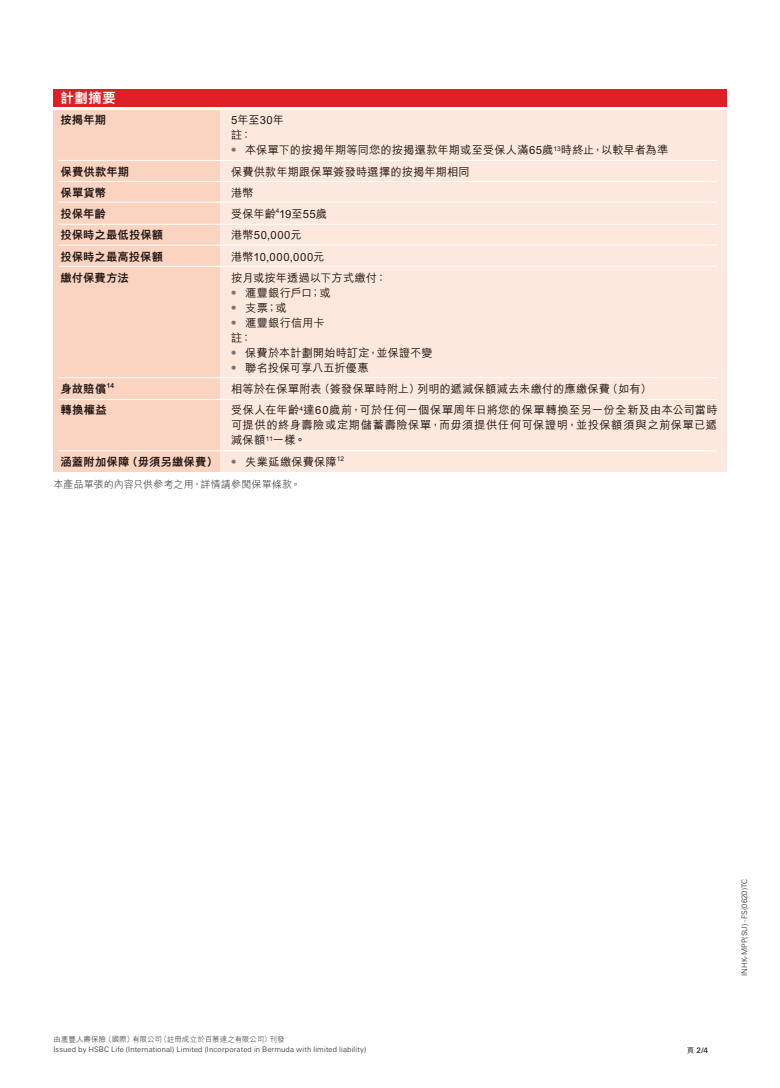
<style>
.page{position:relative;width:780px;height:1088px;background:#fff}
.page>*{position:absolute;margin:0;border:0;box-sizing:border-box;transform-origin:0 0}
.t1{font:800 13.75px "M Hei H Kfor HSBC";color:#fff}
.t2{font:500 11.25px/15px "M Hei H Kfor HSBC";letter-spacing:.015em;color:#211613}
.t3{font:800 11.25px/21.2px "M Hei H Kfor HSBC";letter-spacing:.02em;color:#211613}
.t4{font:500 11.25px/15px "M Hei H Kfor HSBC";letter-spacing:.05em;color:#211613}
.t5{font:300 10px "M Hei H Kfor HSBC";letter-spacing:.015em;color:#211613}
.t6{font:300 7.5px "Univers Nextfor HSBC";letter-spacing:.015em;color:#211613}
.t7{font:300 7.5px "M Hei H Kfor HSBC";color:#211613}
.t8{font:500 7.5px "Univers Nextfor HSBC";color:#211613}
.s1{color:#777776}
.s2{font-family:"M Hei H Kfor HSBC"}
</style>
<div class="page">
<div style="left:53px;top:89px;width:673px;height:17px;background:#dd1f26"></div>
<div style="left:53px;top:110px;width:174px;height:361px;background:#fad3c1"></div>
<div style="left:219px;top:110px;width:507px;height:361px;background:#fce8dd"></div>
<hr style="left:58px;top:160px;width:659px;height:1px;background:#fff">
<hr style="left:58px;top:181px;width:659px;height:1px;background:#fff">
<hr style="left:58px;top:202px;width:659px;height:1px;background:#fff">
<hr style="left:58px;top:224px;width:659px;height:1px;background:#fff">
<hr style="left:58px;top:245px;width:659px;height:1px;background:#fff">
<hr style="left:58px;top:266px;width:659px;height:1px;background:#fff">
<hr style="left:58px;top:377px;width:659px;height:1px;background:#fff">
<hr style="left:58px;top:399px;width:659px;height:1px;background:#fff">
<hr style="left:58px;top:450px;width:659px;height:1px;background:#fff">
<p class="t1" style="left:60px;top:91px;width:57px">計劃摘要</p>
<p class="t3" style="left:60px;top:109px;width:47px">按揭年期</p>
<p class="t3" style="left:60px;top:161px;width:104px">保費供款年期<br>保單貨幣<br>投保年齡<br>投保時之最低投保額投保時之最高投保額繳付保費方法</p>
<p class="t3" style="left:60px;top:378px;width:55px">身故賠償<sup>14</sup>轉換權益</p>
<p class="t3" style="left:60px;top:451px;width:159px">涵蓋附加保障（毋須另繳保費）</p>
<p class="t2" style="left:228px;top:112px;width:441px">5年至30年<br>註：<br><span class="s1">‧</span> 本保單下的按揭年期等同您的按揭還款年期或至受保人滿65歲<sup>13</sup>時終止，以較早者為準</p>
<p class="t2" style="left:231px;top:160px;width:240px;line-height:21.2px">保費供款年期跟保單簽發時選擇的按揭年期相同港幣<br>受保年齡<sup>4</sup>19至55歲<br>港幣50,000元<br>港幣10,000,000元<br>按月或按年透過以下方式繳付：</p>
<p class="t2" style="left:228px;top:284px;width:206px"><span class="s1">‧</span> 滙豐銀行戶口；或<br><span class="s1">‧</span> 支票；或<br><span class="s1">‧</span> 滙豐銀行信用卡<br>註：<br><span class="s1">‧</span> 保費於本計劃開始時訂定，並保證不變<span class="s1">‧</span> 聯名投保可享八五折優惠</p>
<p class="t2" style="left:231px;top:377px;width:488px;line-height:21.2px">相等於在保單附表（簽發保單時附上）列明的遞減保額減去未繳付的應繳保費（如有）<br>受保人在年齡<sup>4</sup>達60歲前，可於任何一個保單周年日將您的保單轉換至另一份全新及由本公司當時</p>
<p class="t4" style="left:231px;top:417px;width:487px">可提供的終身壽險或定期儲蓄壽險保單，而毋須提供任何可保證明，並投保額須與之前保單已遞減保額<sup>11</sup>一樣。</p>
<p class="t2" style="left:228px;top:453px;width:118px"><span class="s1">‧</span> 失業延繳保費保障<sup>12</sup></p>
<p class="t5" style="left:53px;top:479px;width:249px">本產品單張的內容只供參考之用，詳情請參閱保單條款。</p>
<p class="t7" style="left:53px;top:1036px;width:233px">由滙豐人壽保險（國際）有限公司（註冊成立於百慕達之有限公司）刊發</p>
<p class="t6" style="left:53px;top:1044px;width:314px">Issued by HSBC Life (International) Limited (Incorporated in Bermuda with limited liability)</p>
<p class="t8" style="left:686px;top:1044px;width:23px"><span class="s2">頁</span> 2/4</p>
<p class="t6" style="left:739px;top:976px;width:98px;rotate:-90deg">INHK-MPP(SU) -FS(0620)TC</p>
</div>
